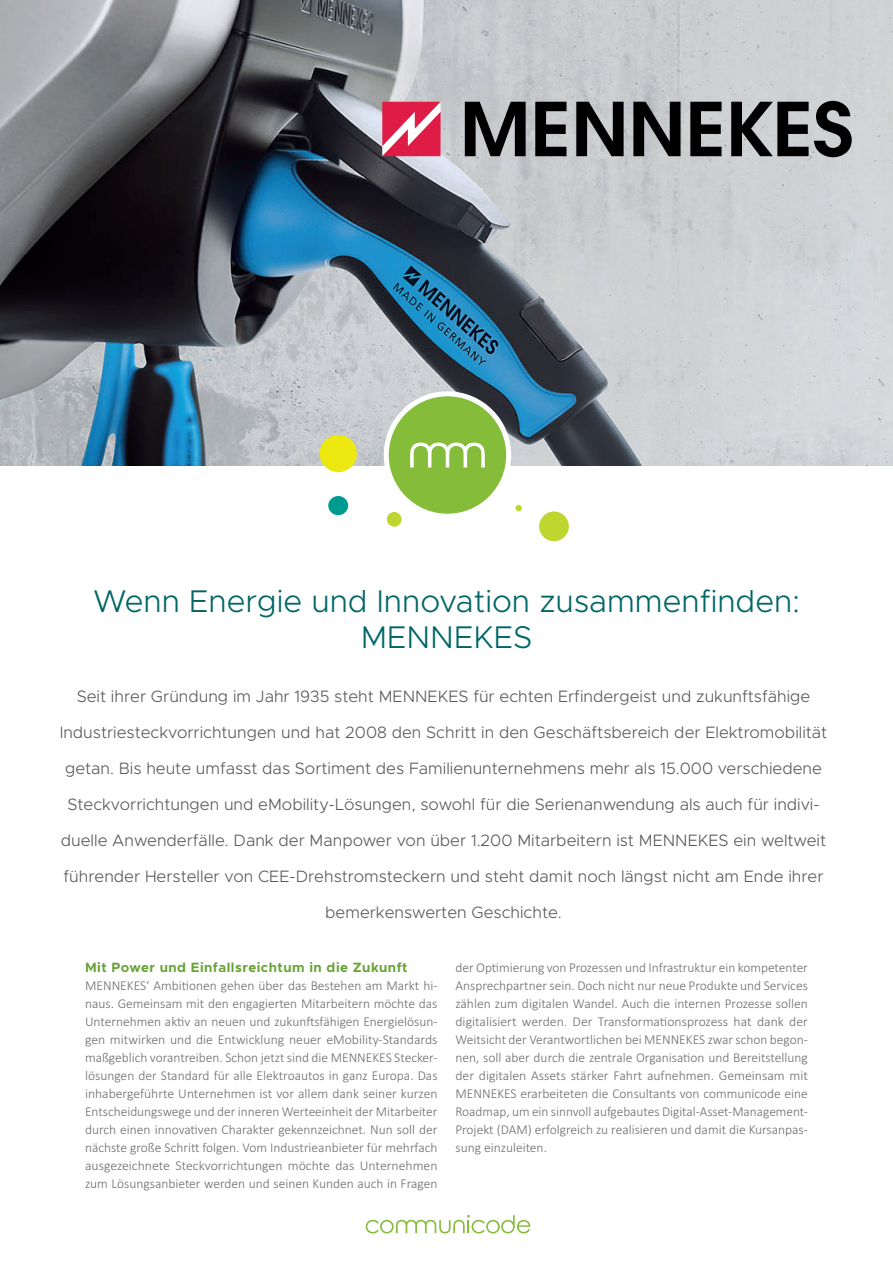
<style>
.page{position:relative;width:893px;height:1263px;background:#fff}
.page>*{position:absolute;margin:0;border:0;box-sizing:border-box;transform-origin:0 0}
.t1{font:300 31.5px/36px "Metropolis";color:#006667;text-align:center}
.t2{font:300 16.5px/36px "Metropolis";color:#57585a;text-align:center}
.t3{font:300 13.5px/18px "Calibri";color:#6c6d70;text-align:justify}
.t4{font:700 13.5px "Metropolis";letter-spacing:.035em;color:#68a335}
</style>
<div class="page">
<div style="left:539px;top:511px;width:30px;height:30px;background:#bed630;border-radius:50%"></div>
<div style="left:328px;top:496px;width:20px;height:19px;background:#009b90;border-radius:50%"></div>
<div style="left:387px;top:512px;width:15px;height:15px;background:#bed630;border-radius:50%"></div>
<div style="left:515px;top:505px;width:7px;height:6px;background:#bed630;border-radius:50%"></div>
<img style="left:0;top:0;width:893px;height:465px">
<div style="left:384px;top:391px;width:127px;height:128px;border:10px solid #fff;border-radius:50%"></div>
<svg style="left:389px;top:396px;width:117px;height:118px"></svg>
<div style="left:320px;top:435px;width:37px;height:37px;background:#ece810;border-radius:50%"></div>
<svg style="left:382px;top:102px;width:58px;height:54px"></svg>
<svg style="left:465px;top:102px;width:61px;height:54px;background:#4c4d4f"></svg>
<svg style="left:535px;top:102px;width:31px;height:54px;background:#404142"></svg>
<svg style="left:576px;top:102px;width:48px;height:54px;background:#4d4e4f"></svg>
<svg style="left:633px;top:102px;width:47px;height:54px;background:#4b4c4e"></svg>
<svg style="left:690px;top:102px;width:32px;height:54px;background:#454647"></svg>
<svg style="left:731px;top:101px;width:121px;height:56px;background:#616364"></svg>
<svg style="left:366px;top:1215px;width:164px;height:18px"></svg>
<h1 class="t1" style="left:93px;top:583px;width:708px">Wenn Energie und Innovation zusammenfinden:<br>MENNEKES</h1>
<p class="t2" style="left:60px;top:678px;width:769px">Seit ihrer Gründung im Jahr 1935 steht MENNEKES für echten Erfindergeist und zukunftsfähige Industriesteckvorrichtungen und hat 2008 den Schritt in den Geschäftsbereich der Elektromobilität getan. Bis heute umfasst das Sortiment des Familienunternehmens mehr als 15.000 verschiedene Steckvorrichtungen und eMobility-Lösungen, sowohl für die Serienanwendung als auch für indivi&shy;duelle Anwenderfälle. Dank der Manpower von über 1.200 Mitarbeitern ist MENNEKES ein weltweit führender Hersteller von CEE-Drehstromsteckern und steht damit noch längst nicht am Ende ihrer bemerkenswerten Geschichte.</p>
<p class="t4" style="left:85px;top:959px;width:324px">Mit Power und Einfallsreichtum in die Zukunft</p>
<p class="t3" style="left:85px;top:976px;width:354px">MENNEKES‘ Ambitionen gehen über das Bestehen am Markt hi&shy;naus. Gemeinsam mit den engagierten Mitarbeitern möchte das Unternehmen aktiv an neuen und zukunftsfähigen Energielösun&shy;gen mitwirken und die Entwicklung neuer eMobility-Standards maßgeblich vorantreiben. Schon jetzt sind die MENNEKES Stecker&shy;lösungen der Standard für alle Elektroautos in ganz Europa. Das inhabergeführte Unternehmen ist vor allem dank seiner kurzen Entscheidungswege und der inneren Werteeinheit der Mitarbeiter durch einen innovativen Charakter gekennzeichnet. Nun soll der nächste große Schritt folgen. Vom Industrieanbieter für mehrfach ausgezeichnete Steckvorrichtungen möchte das Unternehmen zum Lösungsanbieter werden und seinen Kunden auch in Fragen</p>
<p class="t3" style="left:455px;top:958px;width:354px">der Optimierung von Prozessen und Infrastruktur ein kompetenter Ansprechpartner sein. Doch nicht nur neue Produkte und Services zählen zum digitalen Wandel. Auch die internen Prozesse sollen digitalisiert werden. Der Transformationsprozess hat dank der Weitsicht der Verantwortlichen bei MENNEKES zwar schon begon&shy;nen, soll aber durch die zentrale Organisation und Bereitstellung der digitalen Assets stärker Fahrt aufnehmen. Gemeinsam mit MENNEKES erarbeiteten die Consultants von communicode eine Roadmap, um ein sinnvoll aufgebautes Digital-Asset-Management-Projekt (DAM) erfolgreich zu realisieren und damit die Kursanpas&shy;sung einzuleiten.</p>
</div>
